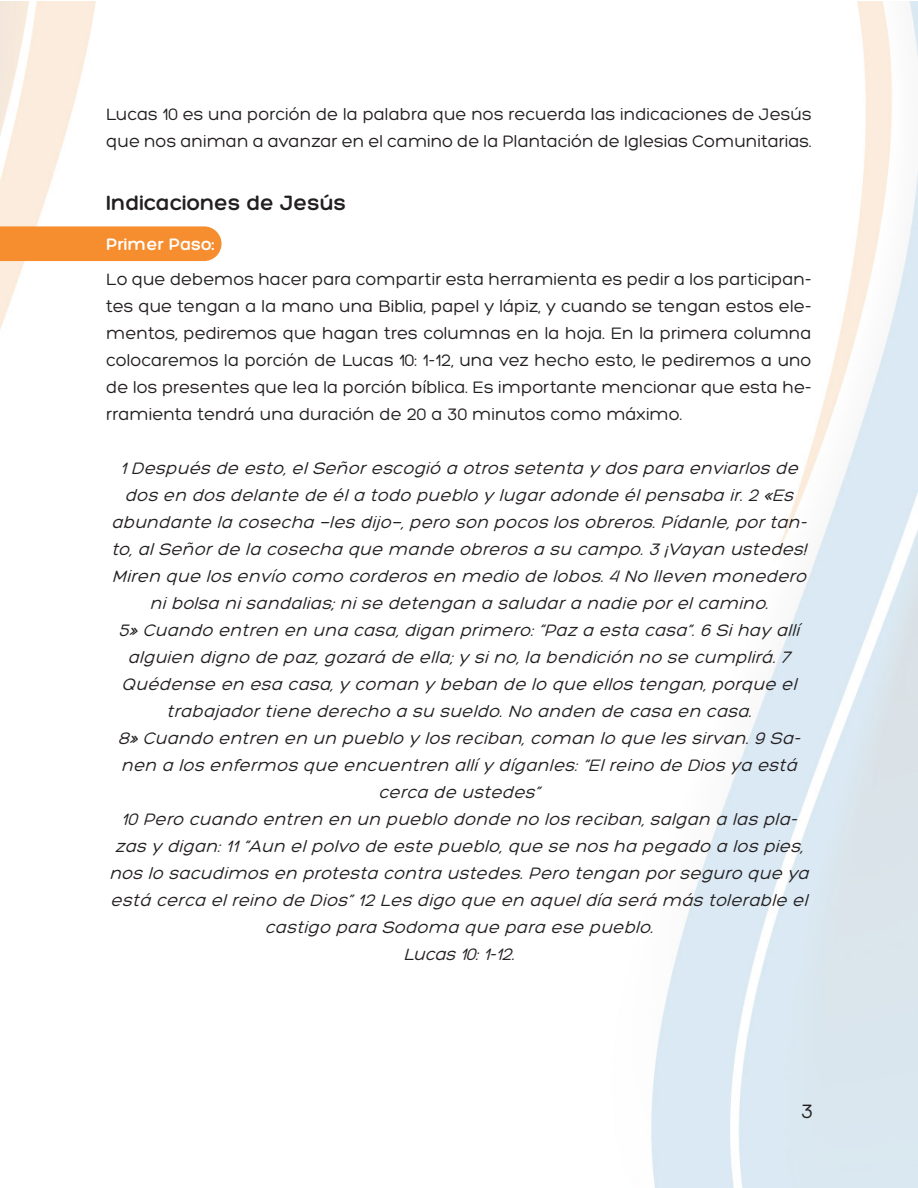
<style>
.page{position:relative;width:918px;height:1188px;background:#fff}
.page>*{position:absolute;margin:0;border:0;box-sizing:border-box;transform-origin:0 0}
.t1{font:700 22.5px "Hero";color:#231f20}
.t2{font:21px "Hero";color:#231f20}
.t3{font:italic 18px/27px "Hero";color:#231f20;text-align:center}
.t4{font:18px/27px "Hero";color:#231f20}
.t5{font:700 18px "Hero";color:#fff}
</style>
<div class="page">
<img style="left:0;top:1px;width:918px;height:1187px">
<div style="left:0;top:226px;width:222px;height:35px;background:#f68e30"></div>
<p class="t4" style="left:106px;top:101px;width:707px">Lucas 10 es una porción de la palabra que nos recuerda las indicaciones de Jesús que nos animan a avanzar en el camino de la Plantación de Iglesias Comunitarias.</p>
<p class="t1" style="left:106px;top:191px;width:241px">Indicaciones de Jesús</p>
<p class="t5" style="left:106px;top:234px;width:110px">Primer Paso:</p>
<p class="t4" style="left:106px;top:266px;width:707px;text-align:justify">Lo que debemos hacer para compartir esta herramienta es pedir a los participan&shy;tes que tengan a la mano una Biblia, papel y lápiz, y cuando se tengan estos ele&shy;mentos, pediremos que hagan tres columnas en la hoja. En la primera columna colocaremos la porción de Lucas 10: 1-12, una vez hecho esto, le pediremos a uno de los presentes que lea la porción bíblica. Es importante mencionar que esta he&shy;rramienta tendrá una duración de 20 a 30 minutos como máximo.</p>
<p class="t3" style="left:109px;top:455px;width:707px">1Despuésde esto,elSeñorescogió a otrossetenta y dospara enviarlosde dosen dosdelante de éla todo pueblo y lugaradonde élpensaba ir.2 «Es abundante la cosecha —lesdijo—,pero son pocoslosobreros.Pídanle,portan&shy;to,alSeñorde la cosecha que mande obrerosa su campo.3 ¡Vayan ustedes!<br>Miren que losenvío como corderosen medio de lobos.4No lleven monedero nibolsa nisandalias;nise detengan a saludara nadie porelcamino.<br>5»Cuando entren en una casa,digan primero:“Paza esta casa”.6 Sihay allí alguien digno de paz,gozará de ella;y sino,la bendición no se cumplirá.7<br>Quédense en esa casa,y coman y beban de lo que ellostengan,porque el trabajadortiene derecho a su sueldo.No anden de casa en casa.<br>8»Cuando entren en un pueblo y losreciban,coman lo que lessirvan.9 Sa&shy;nen a losenfermosque encuentren allíy díganles:“Elreino de Diosya está cerca de ustedes”<br>10Pero cuando entren en un pueblo donde no losreciban,salgan a laspla&shy;zasy digan:11“Aun elpolvo de este pueblo,que se nosha pegado a lospies, noslo sacudimosen protesta contra ustedes.Pero tengan porseguro que ya está cerca elreino de Dios”12 Lesdigo que en aqueldía será mástolerable el castigo para Sodoma que para ese pueblo.<br>Lucas10:1-12.</p>
<p class="t2" style="left:801px;top:1099px;width:13px">3</p>
</div>
